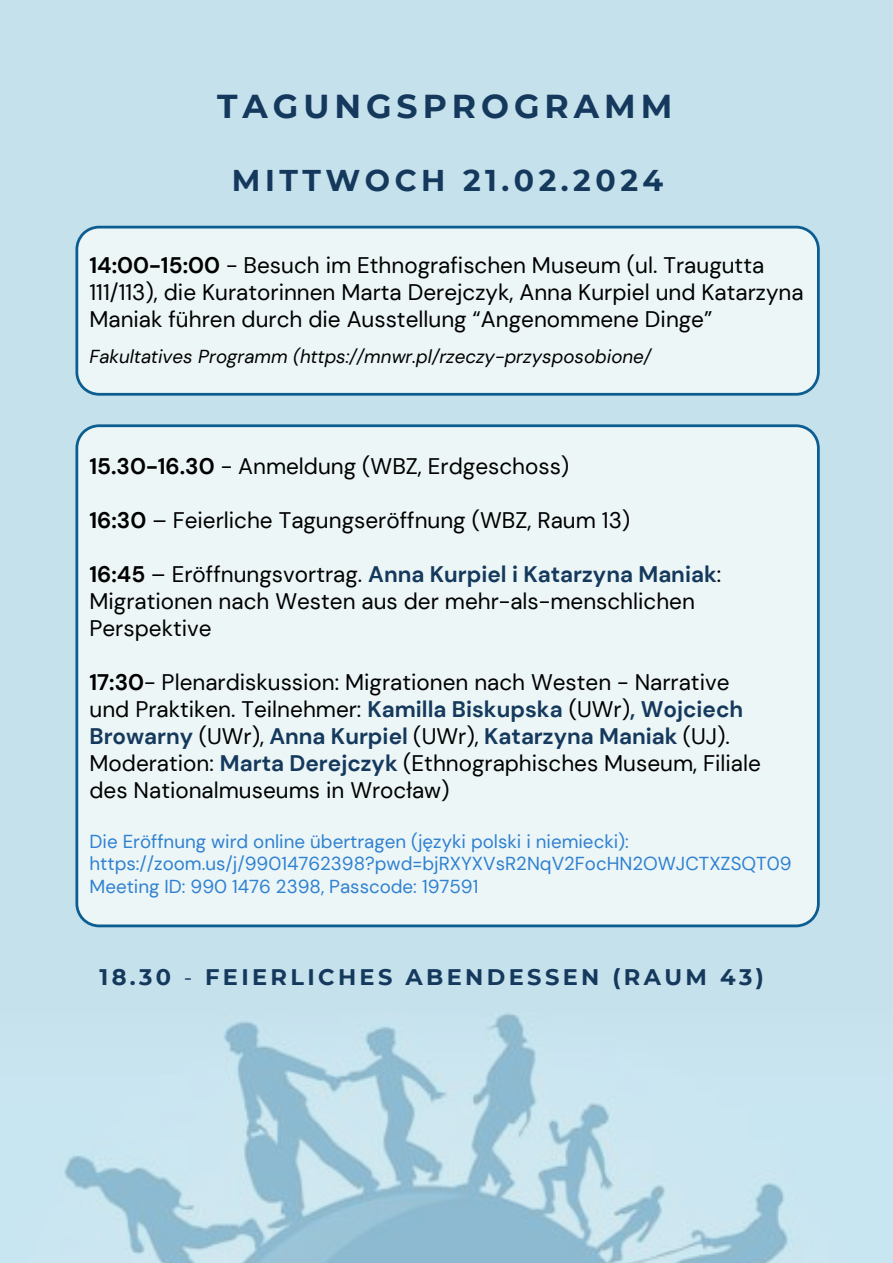
<style>
.page{position:relative;width:893px;height:1263px;background:#c5e1ec}
.page>*{position:absolute;margin:0;border:0;box-sizing:border-box;transform-origin:0 0}
.t1{font:700 33.08px "Montserrat";letter-spacing:.15em;color:#15395d}
.t2{font:700 30px "Montserrat";letter-spacing:.15em;color:#15395d}
.t3{font:22.5px/27px "DM Sans";color:#000}
.t4{font:700 22.5px "Montserrat";letter-spacing:.15em;color:#15395d}
.t5{font:18.75px/21.9px "DM Sans";color:#3081d0}
.t6{font:italic 18.75px "DM Sans";color:#000}
.s1{font-weight:700}
.s2{font-weight:700;color:#15395d}
.s3{font-weight:400}
</style>
<div class="page">
<div style="left:75px;top:424px;width:745px;height:503px;background:#ecf6f7"></div>
<img style="left:64px;top:1013px;width:724px;height:250px">
<div style="left:75px;top:226px;width:745px;height:170px;background:#ecf6f7"></div>
<h1 class="t1" style="left:217px;top:86px;width:457px">TAGUNGSPROGRAMM</h1>
<h2 class="t2" style="left:232px;top:162px;width:433px">MITTWOCH 21.02.2024</h2>
<p class="t3" style="left:89px;top:252px;width:715px"><span class="s1">14:00-15:00</span> - Besuch im Ethnografischen Museum (ul. Traugutta<br>111/113), die Kuratorinnen Marta Derejczyk, Anna Kurpiel und Katarzyna<br>Maniak führen durch die Ausstellung “Angenommene Dinge”</p>
<p class="t6" style="left:89px;top:345px;width:563px">Fakultatives Programm (https://mnwr.pl/rzeczy-przysposobione/</p>
<p class="t3" style="left:89px;top:452px;width:481px"><span class="s1">15.30-16.30</span> - Anmeldung (WBZ, Erdgeschoss)</p>
<p class="t3" style="left:89px;top:506px;width:542px"><span class="s1">16:30</span> – Feierliche Tagungseröffnung (WBZ, Raum 13)</p>
<p class="t3" style="left:89px;top:560px;width:633px"><span class="s1">16:45</span> – Eröffnungsvortrag. <span class="s2">Anna Kurpiel i Katarzyna Maniak</span>:<br>Migrationen nach Westen aus der mehr-als-menschlichen<br>Perspektive</p>
<p class="t3" style="left:89px;top:668px;width:673px"><span class="s1">17:30</span>- Plenardiskussion: Migrationen nach Westen - Narrative und Praktiken. Teilnehmer: <span class="s2">Kamilla Biskupska</span> (UWr)<span class="s2">, Wojciech Browarny</span> (UWr), <span class="s2">Anna Kurpiel</span> (UWr), <span class="s2">Katarzyna Maniak</span> (UJ).<br>Moderation: <span class="s2">Marta Derejczyk</span> (Ethnographisches Museum, Filiale des Nationalmuseums in Wrocław)</p>
<p class="t5" style="left:89px;top:830px;width:703px">Die Eröffnung wird online übertragen (języki polski i niemiecki): https://zoom.us/j/99014762398?pwd=bjRXYXVsR2NqV2FocHN2OWJCTXZSQT09</p>
<p class="t5" style="left:89px;top:876px;width:390px">Meeting ID: 990 1476 2398, Passcode: 197591</p>
<p class="t4" style="left:99px;top:963px;width:666px">18.30 <span class="s3">-</span> FEIERLICHES ABENDESSEN (RAUM 43)</p>
</div>
